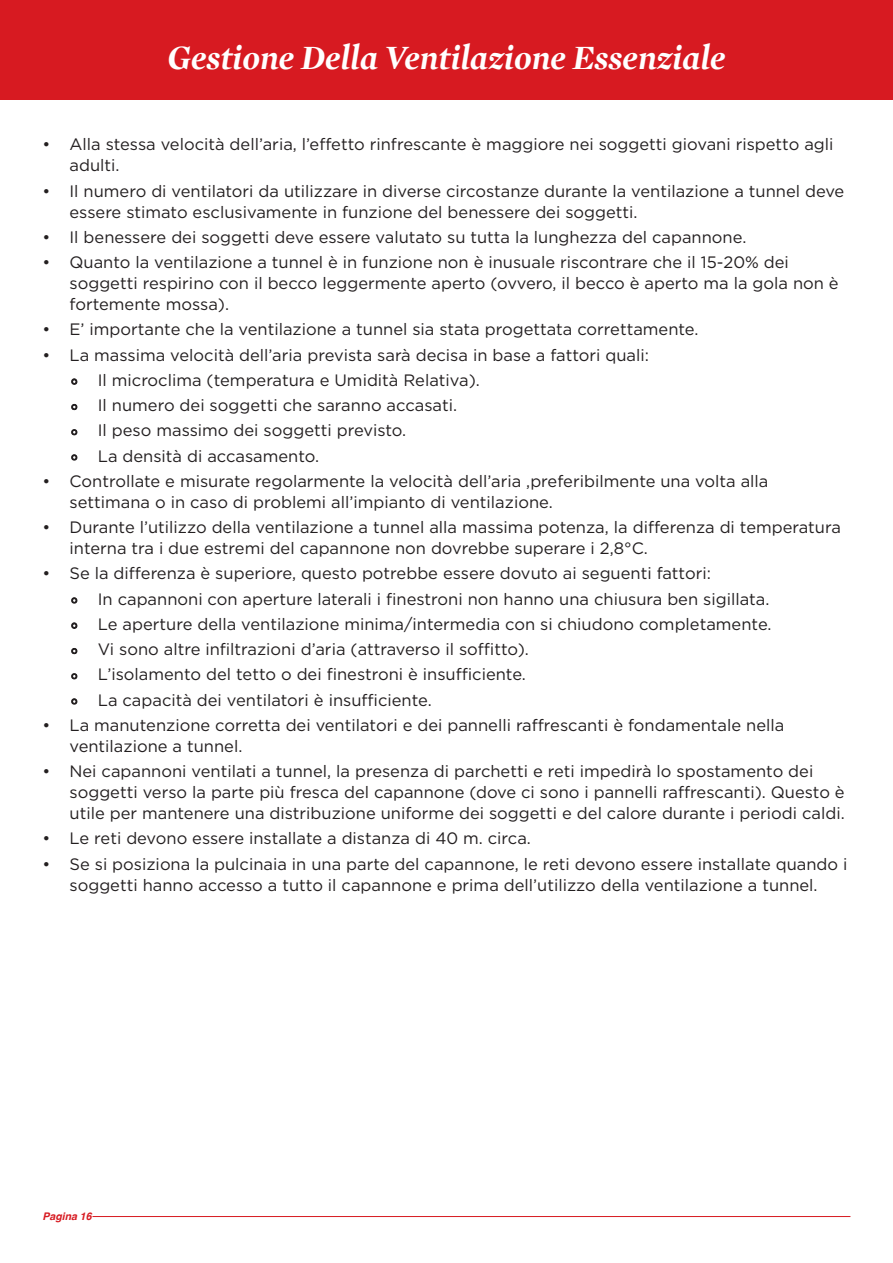
<style>
.page{position:relative;width:893px;height:1263px;background:#fff}
.page>*{position:absolute;margin:0;border:0;box-sizing:border-box;transform-origin:0 0}
.t1{font:italic 700 34.5px "Mercury Display";color:#fff}
.t2{font:16.5px/21px "Gotham";color:#231f20}
.t3{font:italic 700 10.5px "Helvetica";color:#d71a21}
.s1{font-family:"Whitney"}
</style>
<div class="page">
<hr style="left:92px;top:1216px;width:758px;height:1px;background:#d71a21">
<div style="left:0;top:0;width:893px;height:100px;background:#d71a21"></div>
<h1 class="t1" style="left:167px;top:37px;width:560px">Gestione Della Ventilazione Essenziale</h1>
<p class="t2" style="left:70px;top:134px;width:765px;text-indent:-27px">• Alla stessa velocità dell’aria, l’effetto rinfrescante è maggiore nei soggetti giovani rispetto agli adulti.</p>
<p class="t2" style="left:70px;top:180px;width:776px;text-indent:-27px">• Il numero di ventilatori da utilizzare in diverse circostanze durante la ventilazione a tunnel deve essere stimato esclusivamente in funzione del benessere dei soggetti.</p>
<p class="t2" style="left:43px;top:226px;width:705px">• Il benessere dei soggetti deve essere valutato su tutta la lunghezza del capannone.</p>
<p class="t2" style="left:70px;top:251px;width:771px;text-indent:-27px">• Quanto la ventilazione a tunnel è in funzione non è inusuale riscontrare che il 15-20% dei soggetti respirino con il becco leggermente aperto (ovvero, il becco è aperto ma la gola non è fortemente mossa).</p>
<p class="t2" style="left:43px;top:319px;width:658px">• E’ importante che la ventilazione a tunnel sia stata progettata correttamente.</p>
<p class="t2" style="left:71px;top:342px;width:580px;line-height:25.2px;text-indent:-28px">• La massima velocità dell’aria prevista sarà decisa in base a fattori quali: <span class="s1">°</span> Il microclima (temperatura e Umidità Relativa).<br><span class="s1">°</span> Il numero dei soggetti che saranno accasati.<br><span class="s1">°</span> Il peso massimo dei soggetti previsto.<br><span class="s1">°</span> La densità di accasamento.</p>
<p class="t2" style="left:70px;top:470px;width:700px;text-indent:-27px">• Controllate e misurate regolarmente la velocità dell’aria ,preferibilmente una volta alla settimana o in caso di problemi all’impianto di ventilazione.</p>
<p class="t2" style="left:70px;top:516px;width:773px;text-indent:-27px">• Durante l’utilizzo della ventilazione a tunnel alla massima potenza, la differenza di temperatura interna tra i due estremi del capannone non dovrebbe superare i 2,8°C.</p>
<p class="t2" style="left:71px;top:561px;width:702px;line-height:25.2px;text-indent:-28px">• Se la differenza è superiore, questo potrebbe essere dovuto ai seguenti fattori:<br><span class="s1">°</span> In capannoni con aperture laterali i finestroni non hanno una chiusura ben sigillata. <span class="s1">°</span> Le aperture della ventilazione minima/intermedia con si chiudono completamente. <span class="s1">°</span> Vi sono altre infiltrazioni d’aria (attraverso il soffitto).<br><span class="s1">°</span> L’isolamento del tetto o dei finestroni è insufficiente.<br><span class="s1">°</span> La capacità dei ventilatori è insufficiente.</p>
<p class="t2" style="left:70px;top:714px;width:716px;text-indent:-27px">• La manutenzione corretta dei ventilatori e dei pannelli raffrescanti è fondamentale nella ventilazione a tunnel.</p>
<p class="t2" style="left:70px;top:760px;width:777px;text-indent:-27px">• Nei capannoni ventilati a tunnel, la presenza di parchetti e reti impedirà lo spostamento dei soggetti verso la parte più fresca del capannone (dove ci sono i pannelli raffrescanti). Questo è utile per mantenere una distribuzione uniforme dei soggetti e del calore durante i periodi caldi.</p>
<p class="t2" style="left:43px;top:828px;width:490px">• Le reti devono essere installate a distanza di 40 m. circa.</p>
<p class="t2" style="left:43px;top:853px;width:806px;text-align:center">• Se si posiziona la pulcinaia in una parte del capannone, le reti devono essere installate quando i soggetti hanno accesso a tutto il capannone e prima dell’utilizzo della ventilazione a tunnel.</p>
<p class="t3" style="left:43px;top:1208px;width:51px">Pagina 16</p>
</div>
